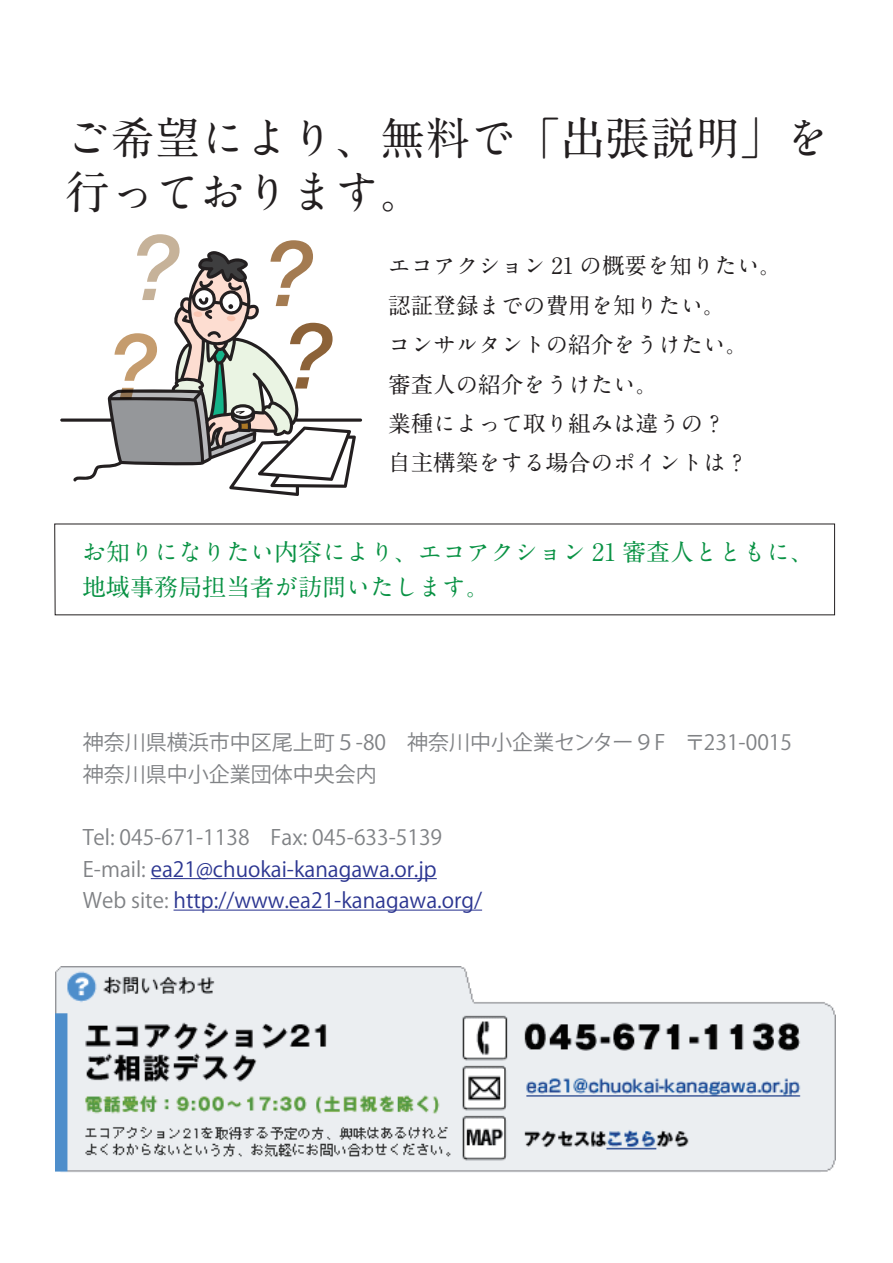
<style>
.page{position:relative;width:893px;height:1263px;background:#fff}
.page>*{position:absolute;margin:0;border:0;box-sizing:border-box;transform-origin:0 0}
.t1{font:italic 500 90px/99px "Helvetica Neue";color:#c6b299}
.t2{font:italic 500 90px "Helvetica Neue";color:#8c6238}
.t3{font:700 45px/54px "A1 Mincho Std";color:#231f20}
.t4{font:700 24px/34.5px "A1 Mincho Std";color:#099244}
.t5{font:700 22.5px/39.3px "A1 Mincho Std";color:#231f20}
.t6{font:21px/31.5px "Koz Go Pro";color:#2c3691}
.t7{font:21px/31.5px "Koz Go Pro";color:#808285}
.s1{color:#a47b51}
.s2{color:#c59c6e}
.s3{color:#808285}
</style>
<div class="page">
<hr style="left:151px;top:878px;width:286px;height:1px;background:#2c3691">
<hr style="left:174px;top:909px;width:308px;height:2px;background:#2c3691">
<img style="left:56px;top:967px;width:780px;height:205px">
<svg style="left:60px;top:251px;width:302px;height:230px"></svg>
<svg style="left:111px;top:253px;width:245px;height:243px"></svg>
<div style="left:193px;top:311px;width:9px;height:6px;background:#fbc7b3;border-radius:50%"></div>
<div style="left:227px;top:315px;width:9px;height:6px;background:#fbc7b3;border-radius:50%"></div>
<h2 class="t3" style="left:65px;top:105px;width:766px">ご希望により、無料で「出張説明」を行っております。</h2>
<h1 class="t1" style="left:108px;top:218px;width:208px">? <span class="s1">? </span><span class="s2">?</span></h1>
<h1 class="t2" style="left:284px;top:303px;width:52px">?</h1>
<p class="t5" style="left:388px;top:243px;width:395px">エコアクション 21 の概要を知りたい。認証登録までの費用を知りたい。<br>コンサルタントの紹介をうけたい。<br>審査人の紹介をうけたい。<br>業種によって取り組みは違うの？<br>自主構築をする場合のポイントは？</p>
<p class="t4" style="left:82px;top:532px;width:733px">お知りになりたい内容により、エコアクション 21 審査人とともに、地域事務局担当者が訪問いたします。</p>
<p class="t7" style="left:83px;top:728px;width:732px">神奈川県横浜市中区尾上町５-80　神奈川中小企業センター９F　〒231-0015　神奈川県中小企業団体中央会内</p>
<p class="t6" style="left:83px;top:822px;width:401px"><span class="s3">Tel: 045-671-1138　Fax: 045-633-5139<br>E-mail:</span> ea21@chuokai-kanagawa.or.jp<br><span class="s3">Web site:</span> http://www.ea21-kanagawa.org/</p>
</div>
